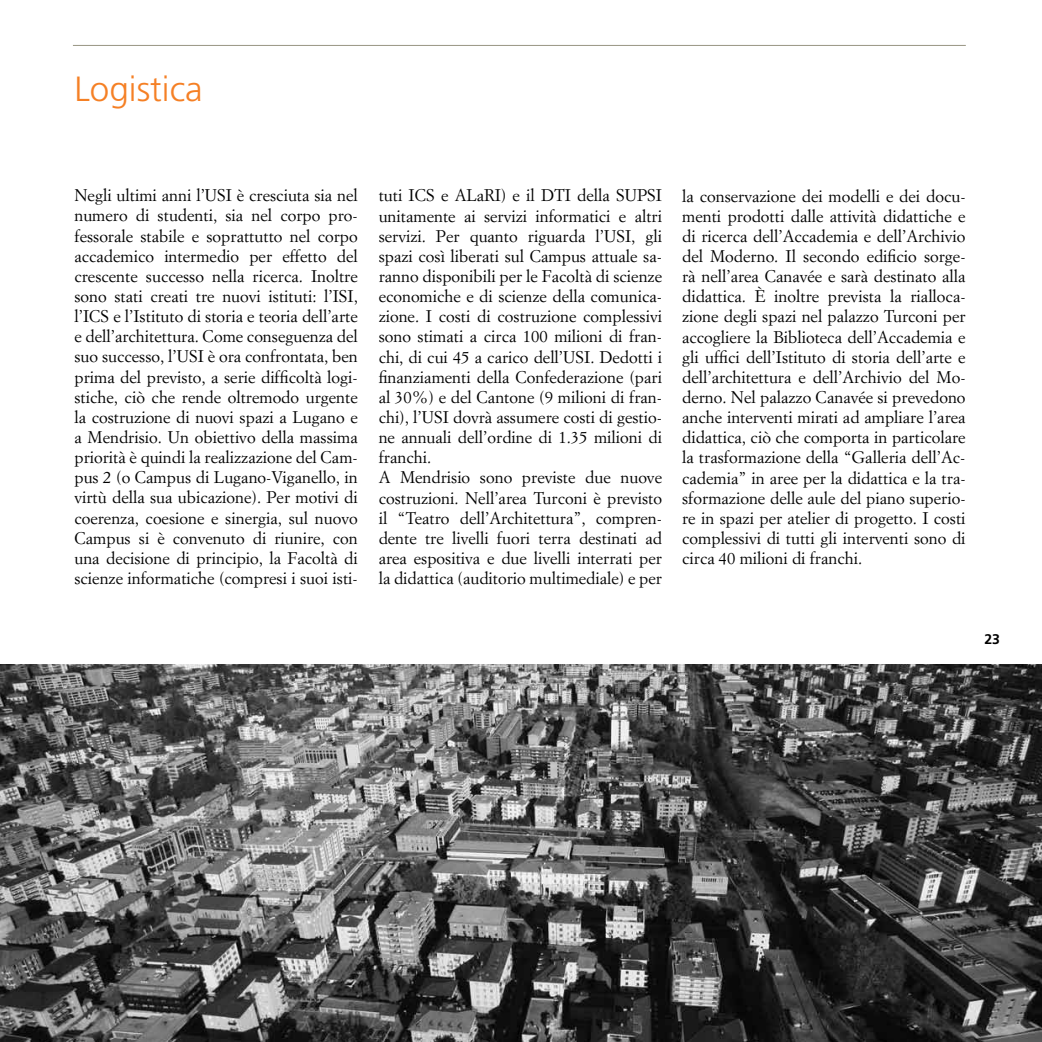
<style>
.page{position:relative;width:1042px;height:1042px;background:#fff}
.page>*{position:absolute;margin:0;border:0;box-sizing:border-box;transform-origin:0 0}
.t1{font:300 35px "Frutiger LT Std";color:#f58025}
.t2{font:16.62px/20.1px "Simoncini Garamond Std";color:#000;text-align:justify}
.t3{font:700 14px "Frutiger LT Std";color:#000}
</style>
<div class="page">
<img style="left:0;top:664px;width:1042px;height:378px">
<hr style="left:73px;top:45px;width:893px;height:1px;background:#989482">
<h1 class="t1" style="left:74px;top:69px;width:130px">Logistica</h1>
<p class="t2" style="left:74px;top:185px;width:285px">Negli ultimi anni l’USI è cresciuta sia nel numero di studenti, sia nel corpo pro&shy;fessorale stabile e soprattutto nel corpo accademico intermedio per effetto del crescente successo nella ricerca. Inoltre sono stati creati tre nuovi istituti: l’ISI, l’ICS e l’Istituto di storia e teoria dell’arte e dell’architettura. Come conseguenza del suo successo, l’USI è ora confrontata, ben prima del previsto, a serie difficoltà logi&shy;stiche, ciò che rende oltremodo urgente la costruzione di nuovi spazi a Lugano e a Mendrisio. Un obiettivo della massima priorità è quindi la realizzazione del Cam&shy;pus 2 (o Campus di Lugano-Viganello, in virtù della sua ubicazione). Per motivi di coerenza, coesione e sinergia, sul nuovo Campus si è convenuto di riunire, con una decisione di principio, la Facoltà di scienze informatiche (compresi i suoi isti-</p>
<p class="t2" style="left:379px;top:185px;width:285px;text-align:left">tuti ICS e ALaRI) e il DTI della SUPSI unitamente ai servizi informatici e altri servizi. Per quanto riguarda l’USI, gli spazi così liberati sul Campus attuale sa&shy;ranno disponibili per le Facoltà di scienze economiche e di scienze della comunica&shy;zione. I costi di costruzione complessivi sono stimati a circa 100 milioni di fran&shy;chi, di cui 45 a carico dell’USI. Dedotti i finanziamenti della Confederazione (pari al 30%) e del Cantone (9 milioni di fran&shy;chi), l’USI dovrà assumere costi di gestio&shy;ne annuali dell’ordine di 1.35 milioni di franchi.<br>A Mendrisio sono previste due nuove costruzioni. Nell’area Turconi è previsto il “Teatro dell’Architettura”, compren&shy;dente tre livelli fuori terra destinati ad area espositiva e due livelli interrati per la didattica (auditorio multimediale) e per</p>
<p class="t2" style="left:682px;top:185px;width:285px">la conservazione dei modelli e dei docu&shy;menti prodotti dalle attività didattiche e di ricerca dell’Accademia e dell’Archivio del Moderno. Il secondo edificio sorge&shy;rà nell’area Canavée e sarà destinato alla didattica. È inoltre prevista la rialloca&shy;zione degli spazi nel palazzo Turconi per accogliere la Biblioteca dell’Accademia e gli uffici dell’Istituto di storia dell’arte e dell’architettura e dell’Archivio del Mo&shy;derno. Nel palazzo Canavée si prevedono anche interventi mirati ad ampliare l’area didattica, ciò che comporta in particolare la trasformazione della “Galleria dell’Ac&shy;cademia” in aree per la didattica e la tra&shy;sformazione delle aule del piano superio&shy;re in spazi per atelier di progetto. I costi complessivi di tutti gli interventi sono di circa 40 milioni di franchi.</p>
<p class="t3" style="left:984px;top:631px;width:17px">23</p>
</div>
